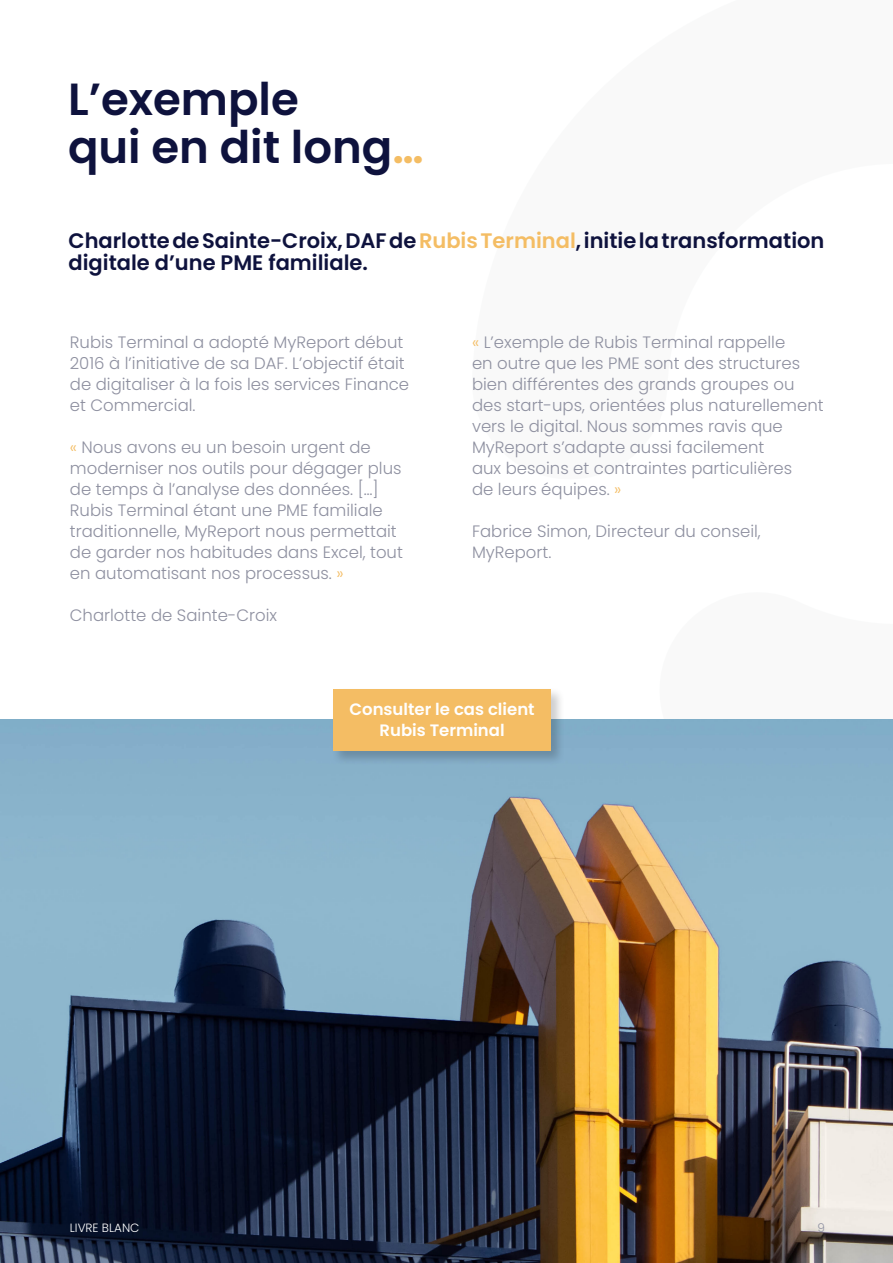
<style>
.page{position:relative;width:893px;height:1263px;background:#fff}
.page>*{position:absolute;margin:0;border:0;box-sizing:border-box;transform-origin:0 0}
.t1{font:600 45px/48px "Poppins";color:#0e123d}
.t2{font:600 21px/21px "Poppins";color:#0e123d}
.t3{font:300 16.5px/21px "Poppins";color:#8e90a0}
.t4{font:600 16.5px/21px "Poppins";color:#fff;text-align:center}
.t5{font:300 12px "Poppins";color:#fff}
.t6{font:300 12px "Poppins";color:#8f91a1}
.s1{color:#f4bd64}
</style>
<div class="page">
<img style="left:0;top:720px;width:893px;height:543px">
<div style="left:331px;top:686px;width:234px;height:79px;background:#000;opacity:.2"></div>
<div style="left:333px;top:689px;width:218px;height:62px;background:#f4bd64"></div>
<h1 class="t1" style="left:68px;top:76px;width:357px">L’exemple<br>qui en dit long<span class="s1">…</span></h1>
<p class="t2" style="left:69px;top:231px;width:757px">Charlotte de Sainte-Croix, DAF de <span class="s1">Rubis Terminal</span>, initie la transformation digitale d’une PME familiale.</p>
<p class="t3" style="left:70px;top:332px;width:341px">Rubis Terminal a adopté MyReport début 2016 à l’initiative de sa DAF. L’objectif était de digitaliser à la fois les services Finance et Commercial.</p>
<p class="t3" style="left:70px;top:437px;width:335px"><span class="s1">«</span> Nous avons eu un besoin urgent de moderniser nos outils pour dégager plus de temps à l’analyse des données. […] Rubis Terminal étant une PME familiale traditionnelle, MyReport nous permettait de garder nos habitudes dans Excel, tout en automatisant nos processus. <span class="s1">»</span></p>
<p class="t3" style="left:70px;top:605px;width:209px">Charlotte de Sainte-Croix</p>
<p class="t3" style="left:472px;top:332px;width:353px"><span class="s1">«</span> L’exemple de Rubis Terminal rappelle<br>en outre que les PME sont des structures bien différentes des grands groupes ou des start-ups, orientées plus naturellement vers le digital. Nous sommes ravis que MyReport s’adapte aussi facilement<br>aux besoins et contraintes particulières<br>de leurs équipes. <span class="s1">»</span></p>
<p class="t3" style="left:472px;top:521px;width:290px">Fabrice Simon, Directeur du conseil,<br>MyReport.</p>
<p class="t4" style="left:350px;top:699px;width:187px">Consulter le cas client<br>Rubis Terminal</p>
<p class="t5" style="left:70px;top:1220px;width:71px">LIVRE BLANC</p>
<p class="t6" style="left:817px;top:1220px;width:9px">9</p>
</div>
